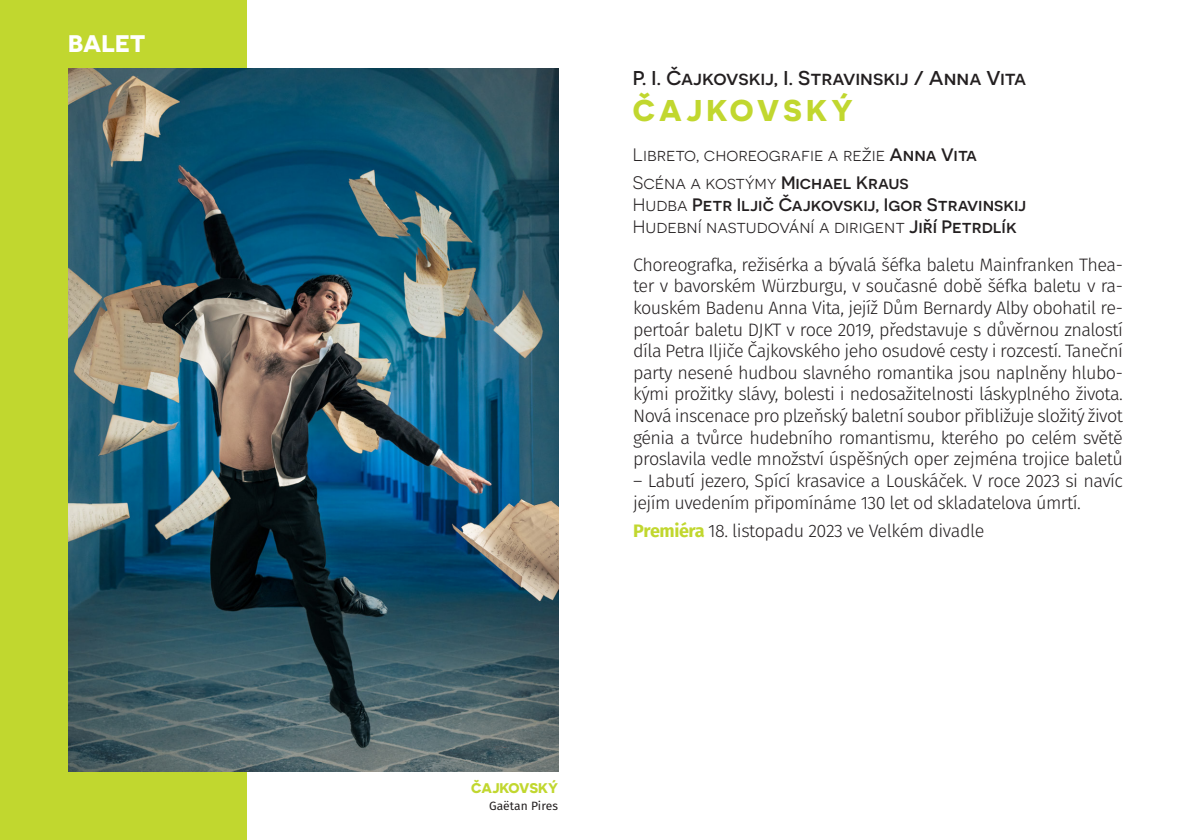
<style>
.page{position:relative;width:1191px;height:840px;background:#fff}
.page>*{position:absolute;margin:0;border:0;box-sizing:border-box;transform-origin:0 0}
.t1{font:700 30px "Novecentosanswide";letter-spacing:.135em;color:#c1d72f}
.t2{font:700 24px "Novecentosanswide";color:#fff}
.t3{font:500 20px "Novecentosanswide";color:#231f20}
.t4{font:300 18px/21.6px "Fira Sans";letter-spacing:-.03em;color:#231f20;text-align:justify}
.t5{font:18px "Novecentosanswide";color:#231f20}
.t6{font:500 18px "Novecentosanswide";color:#231f20}
.t7{font:700 14px "Novecentosanswide";letter-spacing:-.005em;color:#c1d72f}
.t8{font:12px "Fira Sans";color:#231f20}
.s1{font-weight:500}
.s2{font-weight:400}
.s3{font-weight:700;color:#c1d72f}
</style>
<div class="page">
<div style="left:0;top:0;width:247px;height:839px;background:#c1d72f"></div>
<img style="left:68px;top:68px;width:490px;height:703px">
<p class="t2" style="left:68px;top:28px;width:79px">BALET</p>
<p class="t3" style="left:633px;top:66px;width:395px">P. I. Čajkovskij, I. Stravinskij / Anna Vita</p>
<p class="t1" style="left:633px;top:91px;width:221px">ČAJKOVSKÝ</p>
<p class="t5" style="left:633px;top:144px;width:346px">Libreto, choreografie a režie <span class="s1">Anna Vita</span></p>
<p class="t5" style="left:633px;top:172px;width:277px">Scéna a kostýmy <span class="s1">Michael Kraus</span></p>
<p class="t6" style="left:633px;top:194px;width:395px"><span class="s2">Hudba</span> Petr Iljič Čajkovskij, Igor Stravinskij</p>
<p class="t5" style="left:633px;top:216px;width:385px">Hudební nastudování a dirigent <span class="s1">Jiří Petrdlík</span></p>
<p class="t4" style="left:633px;top:253px;width:491px">Choreografka, režisérka a bývalá šéfka baletu Mainfranken Thea&shy;ter v bavorském Würzburgu, v současné době šéfka baletu v ra&shy;kouském Badenu Anna Vita, jejíž Dům Bernardy Alby obohatil re&shy;pertoár baletu DJKT v roce 2019, představuje s důvěrnou znalostí díla Petra Iljiče Čajkovského jeho osudové cesty i rozcestí. Taneční party nesené hudbou slavného romantika jsou naplněny hlubo&shy;kými prožitky slávy, bolesti i nedosažitelnosti láskyplného života.<br>Nová inscenace pro plzeňský baletní soubor přibližuje složitý život génia a tvůrce hudebního romantismu, kterého po celém světě proslavila vedle množství úspěšných oper zejména trojice baletů</p>
<p class="t4" style="left:633px;top:469px;width:491px">– Labutí jezero, Spící krasavice a Louskáček. V roce 2023 si navíc jejím uvedením připomínáme 130 let od skladatelova úmrtí.</p>
<p class="t4" style="left:633px;top:519px;width:353px"><span class="s3">Premiéra</span> 18. listopadu 2023 ve Velkém divadle</p>
<p class="t7" style="left:471px;top:778px;width:88px">ČAJKOVSKÝ</p>
<p class="t8" style="left:489px;top:796px;width:70px">Gaëtan Pires</p>
</div>
